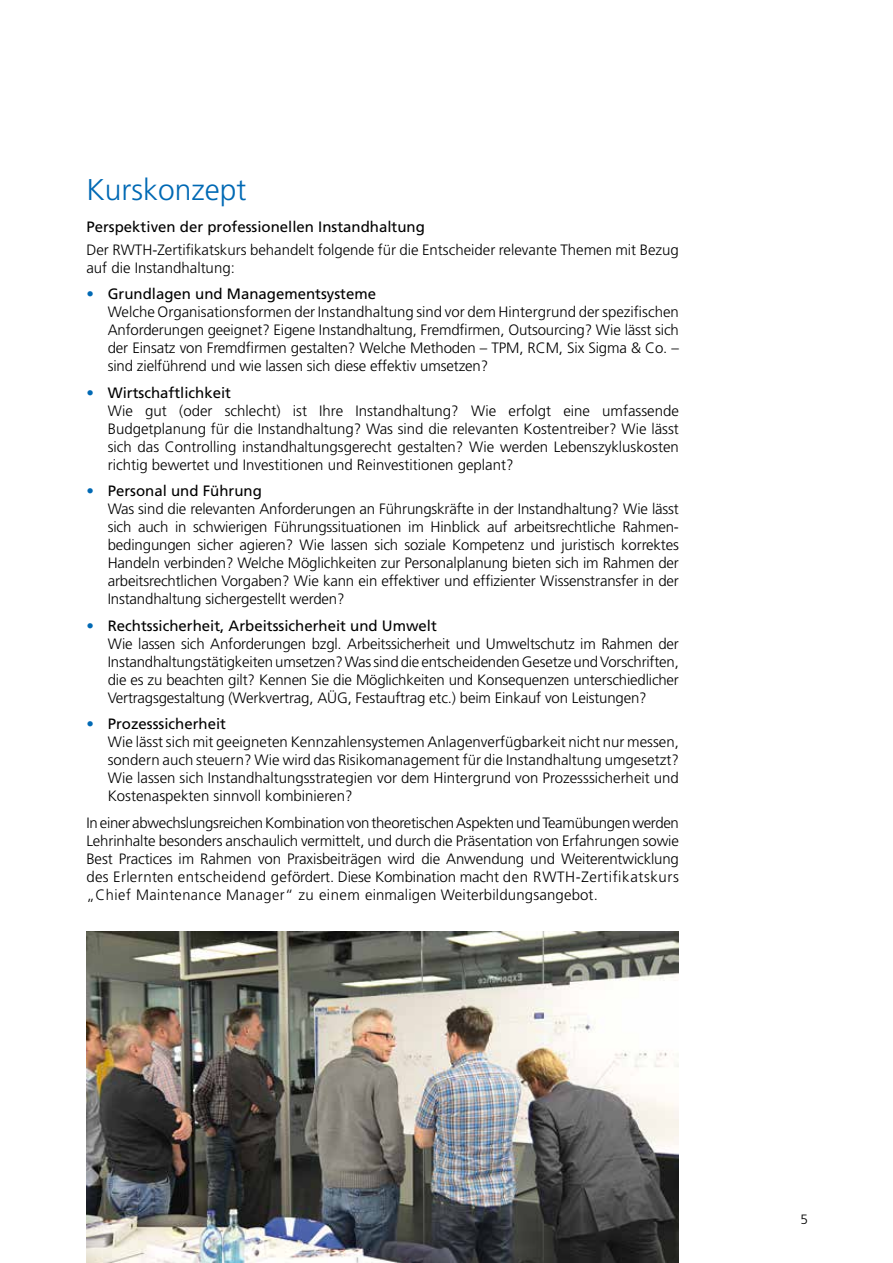
<style>
.page{position:relative;width:893px;height:1263px;background:#fff}
.page>*{position:absolute;margin:0;border:0;box-sizing:border-box;transform-origin:0 0}
.t1{font:300 30px "Frutiger";color:#0069b4}
.t2{font:300 15px/18px "Frutiger";letter-spacing:-.01em;color:#000}
.t3{font:15px "Frutiger";color:#000}
.t4{font:300 13.5px "Frutiger";color:#000}
.s1{font-weight:400;color:#0069b4}
.s2{font-weight:400}
</style>
<div class="page">
<img style="left:86px;top:931px;width:593px;height:332px">
<h1 class="t1" style="left:86px;top:173px;width:162px">Kurskonzept</h1>
<p class="t3" style="left:86px;top:218px;width:340px">Perspektiven der professionellen Instandhaltung</p>
<p class="t2" style="left:86px;top:241px;width:594px">Der RWTH-Zertifikatskurs behandelt folgende für die Entscheider relevante Themen mit Bezug auf die Instandhaltung:</p>
<p class="t2" style="left:108px;top:285px;width:573px;text-indent:-21px"><span class="s1">•</span> <span class="s2">Grundlagen und Managementsysteme<br></span>Welche Organisationsformen der Instandhaltung sind vor dem Hintergrund der spezifischen Anforderungen geeignet? Eigene Instandhaltung, Fremdfirmen, Outsourcing? Wie lässt sich der Einsatz von Fremdfirmen gestalten? Welche Methoden – TPM, RCM, Six Sigma &amp; Co. – sind zielführend und wie lassen sich diese effektiv umsetzen?</p>
<p class="t2" style="left:108px;top:384px;width:573px;text-indent:-21px"><span class="s1">•</span> <span class="s2">Wirtschaftlichkeit<br></span>Wie gut (oder schlecht) ist Ihre Instandhaltung? Wie erfolgt eine umfassende Budgetplanung für die Instandhaltung? Was sind die relevanten Kostentreiber? Wie lässt sich das Controlling instandhaltungsgerecht gestalten? Wie werden Lebenszykluskosten richtig bewertet und Investitionen und Reinvestitionen geplant?</p>
<p class="t2" style="left:108px;top:482px;width:573px;text-indent:-21px"><span class="s1">•</span> <span class="s2">Personal und Führung<br></span>Was sind die relevanten Anforderungen an Führungskräfte in der Instandhaltung? Wie lässt sich auch in schwierigen Führungssituationen im Hinblick auf arbeitsrechtliche Rahmen&shy;bedingungen sicher agieren? Wie lassen sich soziale Kompetenz und juristisch korrektes Handeln verbinden? Welche Möglichkeiten zur Personalplanung bieten sich im Rahmen der arbeitsrechtlichen Vorgaben? Wie kann ein effektiver und effizienter Wissenstransfer in der Instandhaltung sichergestellt werden?</p>
<p class="t2" style="left:108px;top:617px;width:573px;text-indent:-21px"><span class="s1">•</span> <span class="s2">Rechtssicherheit, Arbeitssicherheit und Umwelt<br></span>Wie lassen sich Anforderungen bzgl. Arbeitssicherheit und Umweltschutz im Rahmen der Instandhaltungstätigkeiten umsetzen? Was sind die entscheidenden Gesetze und Vorschriften, die es zu beachten gilt? Kennen Sie die Möglichkeiten und Konsequenzen unterschiedlicher Vertragsgestaltung (Werkvertrag, AÜG, Festauftrag etc.) beim Einkauf von Leistungen?</p>
<p class="t2" style="left:108px;top:715px;width:573px;text-indent:-21px"><span class="s1">•</span> <span class="s2">Prozesssicherheit<br></span>Wie lässt sich mit geeigneten Kennzahlensystemen Anlagenverfügbarkeit nicht nur messen, sondern auch steuern? Wie wird das Risikomanagement für die Instandhaltung umgesetzt?<br>Wie lassen sich Instandhaltungsstrategien vor dem Hintergrund von Prozesssicherheit und Kostenaspekten sinnvoll kombinieren?</p>
<p class="t2" style="left:86px;top:814px;width:594px;text-align:justify">In einer abwechslungsreichen Kombination von theoretischen Aspekten und Teamübungen werden Lehrinhalte besonders anschaulich vermittelt, und durch die Präsentation von Erfahrungen sowie Best Practices im Rahmen von Praxisbeiträgen wird die Anwendung und Weiterentwicklung des Erlernten entscheidend gefördert. Diese Kombination macht den RWTH-Zertifikatskurs „Chief Maintenance Manager“ zu einem einmaligen Weiterbildungsangebot.</p>
<p class="t4" style="left:800px;top:1212px;width:9px">5</p>
</div>
